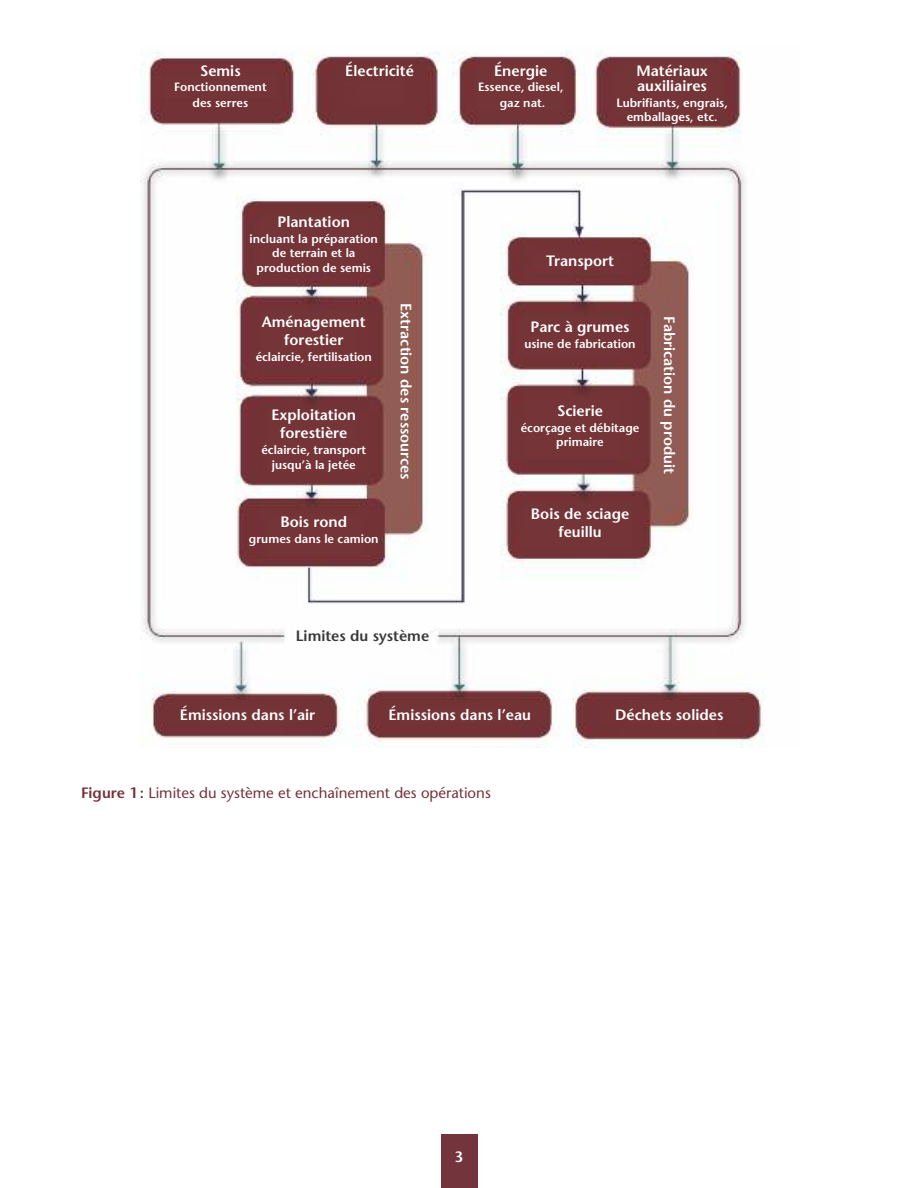
<style>
.page{position:relative;width:918px;height:1188px;background:#fff}
.page>*{position:absolute;margin:0;border:0;box-sizing:border-box;transform-origin:0 0}
.t1{font:600 15px/18px "Stone Sans";color:#fff;text-align:center}
.t2{font:15px "Stone Sans";color:#74343c}
.t3{font:600 15px "Stone Sans";color:#39383a}
.t4{font:600 12px/14.4px "Stone Sans";color:#fff;text-align:center}
.s1{font-weight:600}
</style>
<div class="page">
<div style="left:441px;top:1134px;width:36px;height:54px;background:#74343c"></div>
<img style="left:140px;top:51px;width:624px;height:696px">
<p class="t1" style="left:200px;top:63px;width:42px">Semis</p>
<p class="t1" style="left:345px;top:63px;width:70px">Électricité</p>
<p class="t1" style="left:494px;top:63px;width:55px">Énergie</p>
<p class="t1" style="left:636px;top:63px;width:73px">Matériaux</p>
<p class="t4" style="left:174px;top:81px;width:94px">Fonctionnement</p>
<p class="t4" style="left:478px;top:81px;width:87px">Essence, diesel,</p>
<p class="t1" style="left:637px;top:78px;width:71px">auxiliaires</p>
<p class="t4" style="left:193px;top:97px;width:57px">des serres</p>
<p class="t4" style="left:500px;top:97px;width:47px">gaz nat.</p>
<p class="t4" style="left:616px;top:97px;width:113px">Lubrifiants, engrais, emballages, etc.</p>
<p class="t1" style="left:278px;top:214px;width:74px">Plantation</p>
<p class="t4" style="left:250px;top:233px;width:130px">incluant la préparation de terrain et la production de semis</p>
<p class="t1" style="left:262px;top:314px;width:105px">Aménagement forestier</p>
<p class="t4" style="left:256px;top:351px;width:118px">éclaircie, fertilisation</p>
<p class="t1" style="left:271px;top:408px;width:86px">Exploitation forestière</p>
<p class="t4" style="left:261px;top:444px;width:106px">éclaircie, transport jusqu’à la jetée</p>
<p class="t1" style="left:280px;top:515px;width:68px">Bois rond</p>
<p class="t4" style="left:249px;top:533px;width:131px">grumes dans le camion</p>
<p class="t1" style="left:413px;top:303px;width:178px;rotate:90deg">Extraction des ressources</p>
<p class="t3" style="left:296px;top:630px;width:135px">Limites du système</p>
<p class="t1" style="left:546px;top:254px;width:69px">Transport</p>
<p class="t1" style="left:531px;top:319px;width:101px">Parc à grumes</p>
<p class="t4" style="left:524px;top:337px;width:113px">usine de fabrication</p>
<p class="t1" style="left:557px;top:403px;width:48px">Scierie</p>
<p class="t4" style="left:521px;top:422px;width:120px">écorçage et débitage primaire</p>
<p class="t1" style="left:531px;top:506px;width:100px">Bois de sciage feuillu</p>
<p class="t1" style="left:677px;top:316px;width:159px;rotate:90deg">Fabrication du produit</p>
<p class="t1" style="left:180px;top:707px;width:137px">Émissions dans l’air</p>
<p class="t1" style="left:389px;top:707px;width:144px">Émissions dans l’eau</p>
<p class="t1" style="left:615px;top:707px;width:110px">Déchets solides</p>
<p class="t2" style="left:81px;top:787px;width:411px"><span class="s1">Figure 1:</span> Limites du système et enchaînement des opérations</p>
<p class="t1" style="left:455px;top:1150px;width:10px">3</p>
</div>
